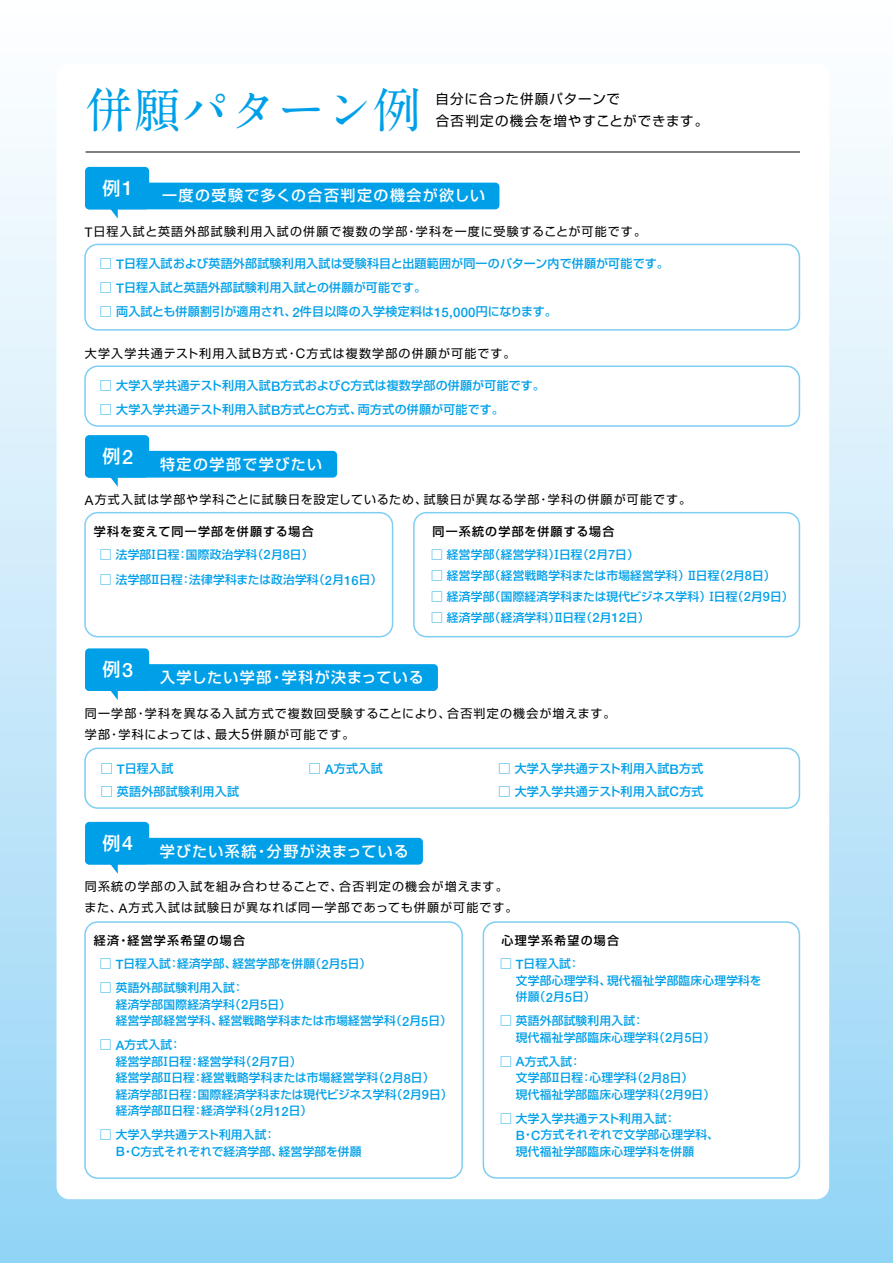
<style>
.page{position:relative;width:893px;height:1263px;background:#fff}
.page>*{position:absolute;margin:0;border:0;box-sizing:border-box;transform-origin:0 0}
.t1{font:48px "A1 Mincho Std Bold 90 pv RKSJ H";color:#00a0e9}
.t2{font:18px "Shin Go Pr 6 Medium 90 pv RKSJ H";color:#fff}
.t3{font:15px "Shin Go Pr 6 Medium 90 pv RKSJ H";letter-spacing:.09em;color:#fff}
.t4{font:13.5px/22.5px "Shin Go Pr 6 Regular 90 pv RKSJ H";letter-spacing:.065em;color:#000}
.t5{font:12px/21px "Shin Go Pr 6 Regular 90 pv RKSJ H";letter-spacing:.09em;color:#000}
.t6{font:12px "Shin Go Pr 6 Medium 90 pv RKSJ H";letter-spacing:.02em;color:#00a0e9}
.t7{font:12px "Shin Go Pr 6 Medium 90 pv RKSJ H";letter-spacing:.1em;color:#000}
.t8{font:11.7px/16.5px "Shin Go Pr 6 Medium 90 pv RKSJ H";letter-spacing:.02em;color:#00a0e9}
.s1{font-family:"Helvetica Neue LT Std";font-weight:500;font-size:19.8px}
.s2{font-family:"Helvetica Neue LT Std";font-size:13.2px}
.s3{font-family:"Helvetica Neue LT Std";font-weight:500;font-size:13.2px}
.s4{font-family:"Helvetica Neue LT Std";font-weight:500;font-size:12.9px}
.s5{font-family:"Helvetica Neue LT Std";font-size:14.55px}
</style>
<div class="page">
<div style="left:0;top:0;width:893px;height:1263px;background:linear-gradient(to bottom,#fff,#95d5f6)"></div>
<div style="left:57px;top:64px;width:772px;height:1135px;background:#fff;border-radius:13px"></div>
<div style="left:85px;top:183px;width:414px;height:26px;background:#00a0e9;border-radius:4px"></div>
<svg style="left:101px;top:209px;width:17px;height:10px"></svg>
<div style="left:84px;top:244px;width:716px;height:87px;border:2px solid #7ecef4;border-radius:13px"></div>
<div style="left:85px;top:664px;width:353px;height:27px;background:#00a0e9;border-radius:4px"></div>
<svg style="left:111px;top:691px;width:7px;height:9px"></svg>
<div style="left:85px;top:451px;width:252px;height:27px;background:#00a0e9;border-radius:4px"></div>
<svg style="left:111px;top:478px;width:7px;height:9px"></svg>
<div style="left:84px;top:365px;width:716px;height:62px;border:2px solid #7ecef4;border-radius:13px"></div>
<div style="left:84px;top:747px;width:716px;height:62px;border:2px solid #7ecef4;border-radius:13px"></div>
<div style="left:84px;top:512px;width:309px;height:125px;border:2px solid #7ecef4;border-radius:13px"></div>
<div style="left:413px;top:512px;width:387px;height:125px;border:2px solid #7ecef4;border-radius:13px"></div>
<div style="left:85px;top:838px;width:338px;height:26px;background:#00a0e9;border-radius:4px"></div>
<svg style="left:101px;top:864px;width:17px;height:10px"></svg>
<div style="left:84px;top:921px;width:379px;height:258px;border:2px solid #7ecef4;border-radius:13px"></div>
<div style="left:483px;top:921px;width:317px;height:258px;border:2px solid #7ecef4;border-radius:13px"></div>
<div style="left:85px;top:167px;width:64px;height:42px;background:#00a0e9;border-radius:4px"></div>
<div style="left:85px;top:435px;width:64px;height:43px;background:#00a0e9;border-radius:4px"></div>
<div style="left:85px;top:648px;width:64px;height:43px;background:#00a0e9;border-radius:4px"></div>
<div style="left:85px;top:822px;width:64px;height:42px;background:#00a0e9;border-radius:4px"></div>
<hr style="left:86px;top:152px;width:714px;height:1px;background:#000">
<h1 class="t1" style="left:85px;top:92px;width:385px">併願パターン例　</h1>
<p class="t4" style="left:436px;top:89px;width:274px">自分に合った併願パターンで<br>合否判定の機会を増やすことができます。</p>
<h2 class="t2" style="left:102px;top:181px;width:32px">例<span class="s1">1</span></h2>
<p class="t3" style="left:162px;top:190px;width:324px">一度の受験で多くの合否判定の機会が欲しい</p>
<p class="t5" style="left:85px;top:223px;width:563px"><span class="s2">T</span>日程入試と英語外部試験利用入試の併願で複数の学部・学科を一度に受験することが可能です。</p>
<p class="t6" style="left:100px;top:259px;width:570px">□ <span class="s3">T</span>日程入試および英語外部試験利用入試は受験科目と出題範囲が同一のパターン内で併願が可能です。</p>
<p class="t6" style="left:100px;top:283px;width:328px">□ <span class="s3">T</span>日程入試と英語外部試験利用入試との併願が可能です。</p>
<p class="t6" style="left:100px;top:307px;width:458px">□ 両入試とも併願割引が適用され、<span class="s3">2</span>件目以降の入学検定料は<span class="s3">15,000</span>円になります。</p>
<p class="t5" style="left:85px;top:345px;width:432px">大学入学共通テスト利用入試<span class="s2">B</span>方式・<span class="s2">C</span>方式は複数学部の併願が可能です。</p>
<p class="t6" style="left:100px;top:381px;width:446px">□ 大学入学共通テスト利用入試<span class="s3">B</span>方式および<span class="s3">C</span>方式は複数学部の併願が可能です。</p>
<p class="t6" style="left:100px;top:405px;width:405px">□ 大学入学共通テスト利用入試<span class="s3">B</span>方式と<span class="s3">C</span>方式、両方式の併願が可能です。</p>
<h2 class="t2" style="left:102px;top:449px;width:32px">例<span class="s1">2</span></h2>
<p class="t3" style="left:160px;top:458px;width:164px">特定の学部で学びたい</p>
<p class="t5" style="left:85px;top:491px;width:608px"><span class="s2">A</span>方式入試は学部や学科ごとに試験日を設定しているため、試験日が異なる学部・学科の併願が可能です。</p>
<p class="t7" style="left:94px;top:527px;width:221px">学科を変えて同一学部を併願する場合</p>
<p class="t7" style="left:432px;top:527px;width:183px">同一系統の学部を併願する場合</p>
<p class="t8" style="left:100px;top:548px;width:215px">□ 法学部Ⅰ日程：国際政治学科（<span class="s4">2</span>月<span class="s4">8</span>日）</p>
<p class="t8" style="left:100px;top:573px;width:284px">□ 法学部Ⅱ日程：法律学科または政治学科（<span class="s4">2</span>月<span class="s4">16</span>日）</p>
<p class="t8" style="left:431px;top:548px;width:209px">□ 経営学部（経営学科）Ⅰ日程（<span class="s4">2</span>月<span class="s4">7</span>日）</p>
<p class="t8" style="left:431px;top:569px;width:346px">□ 経営学部（経営戦略学科または市場経営学科）Ⅱ日程（<span class="s4">2</span>月<span class="s4">8</span>日）</p>
<p class="t8" style="left:431px;top:590px;width:364px">□ 経済学部（国際経済学科または現代ビジネス学科）Ⅰ日程（<span class="s4">2</span>月<span class="s4">9</span>日）</p>
<p class="t8" style="left:431px;top:611px;width:220px">□ 経済学部（経済学科）Ⅱ日程（<span class="s4">2</span>月<span class="s4">12</span>日）</p>
<h2 class="t2" style="left:102px;top:663px;width:32px">例<span class="s1">3</span></h2>
<p class="t3" style="left:160px;top:672px;width:265px">入学したい学部・学科が決まっている</p>
<p class="t5" style="left:85px;top:704px;width:532px">同一学部・学科を異なる入試方式で複数回受験することにより、合否判定の機会が増えます。学部・学科によっては、最大<span class="s5">5</span>併願が可能です。</p>
<p class="t6" style="left:101px;top:764px;width:74px">□ <span class="s3">T</span>日程入試</p>
<p class="t6" style="left:101px;top:787px;width:140px">□ 英語外部試験利用入試</p>
<p class="t6" style="left:309px;top:764px;width:75px">□ <span class="s3">A</span>方式入試</p>
<h2 class="t2" style="left:102px;top:836px;width:32px">例<span class="s1">4</span></h2>
<p class="t3" style="left:160px;top:845px;width:250px">学びたい系統・分野が決まっている</p>
<p class="t6" style="left:499px;top:764px;width:206px">□ 大学入学共通テスト利用入試<span class="s3">B</span>方式</p>
<p class="t6" style="left:499px;top:787px;width:207px">□ 大学入学共通テスト利用入試<span class="s3">C</span>方式</p>
<p class="t5" style="left:85px;top:878px;width:435px">同系統の学部の入試を組み合わせることで、合否判定の機会が増えます。また、<span class="s2">A</span>方式入試は試験日が異なれば同一学部であっても併願が可能です。</p>
<p class="t7" style="left:94px;top:936px;width:153px">経済・経営学系希望の場合</p>
<p class="t7" style="left:501px;top:936px;width:119px">心理学系希望の場合</p>
<p class="t8" style="left:100px;top:957px;width:273px">□ <span class="s4">T</span>日程入試：経済学部、経営学部を併願（<span class="s4">2</span>月<span class="s4">5</span>日）</p>
<p class="t8" style="left:116px;top:981px;width:338px;text-indent:-16px">□ 英語外部試験利用入試：<br>経済学部国際経済学科（<span class="s4">2</span>月<span class="s4">5</span>日）<br>経営学部経営学科、経営戦略学科または市場経営学科（<span class="s4">2</span>月<span class="s4">5</span>日）</p>
<p class="t8" style="left:116px;top:1038px;width:338px;text-indent:-16px">□ <span class="s4">A</span>方式入試：<br>経営学部Ⅰ日程：経営学科（<span class="s4">2</span>月<span class="s4">7</span>日）<br>経営学部Ⅱ日程：経営戦略学科または市場経営学科（<span class="s4">2</span>月<span class="s4">8</span>日）<br>経済学部Ⅰ日程：国際経済学科または現代ビジネス学科（<span class="s4">2</span>月<span class="s4">9</span>日）経済学部Ⅱ日程：経済学科（<span class="s4">2</span>月<span class="s4">12</span>日）</p>
<p class="t8" style="left:116px;top:1128px;width:247px;text-indent:-16px">□ 大学入学共通テスト利用入試：<br><span class="s4">B</span>・<span class="s4">C</span>方式それぞれで経済学部、経営学部を併願</p>
<p class="t8" style="left:516px;top:957px;width:247px;text-indent:-16px">□ <span class="s4">T</span>日程入試：<br>文学部心理学科、現代福祉学部臨床心理学科を併願（<span class="s4">2</span>月<span class="s4">5</span>日）</p>
<p class="t8" style="left:516px;top:1014px;width:201px;text-indent:-16px">□ 英語外部試験利用入試：<br>現代福祉学部臨床心理学科（<span class="s4">2</span>月<span class="s4">5</span>日）</p>
<p class="t8" style="left:516px;top:1055px;width:201px;text-indent:-16px">□ <span class="s4">A</span>方式入試：<br>文学部Ⅱ日程：心理学科（<span class="s4">2</span>月<span class="s4">8</span>日）<br>現代福祉学部臨床心理学科（<span class="s4">2</span>月<span class="s4">9</span>日）</p>
<p class="t8" style="left:516px;top:1112px;width:205px;text-indent:-16px">□ 大学入学共通テスト利用入試：<br><span class="s4">B</span>・<span class="s4">C</span>方式それぞれで文学部心理学科、現代福祉学部臨床心理学科を併願</p>
</div>
